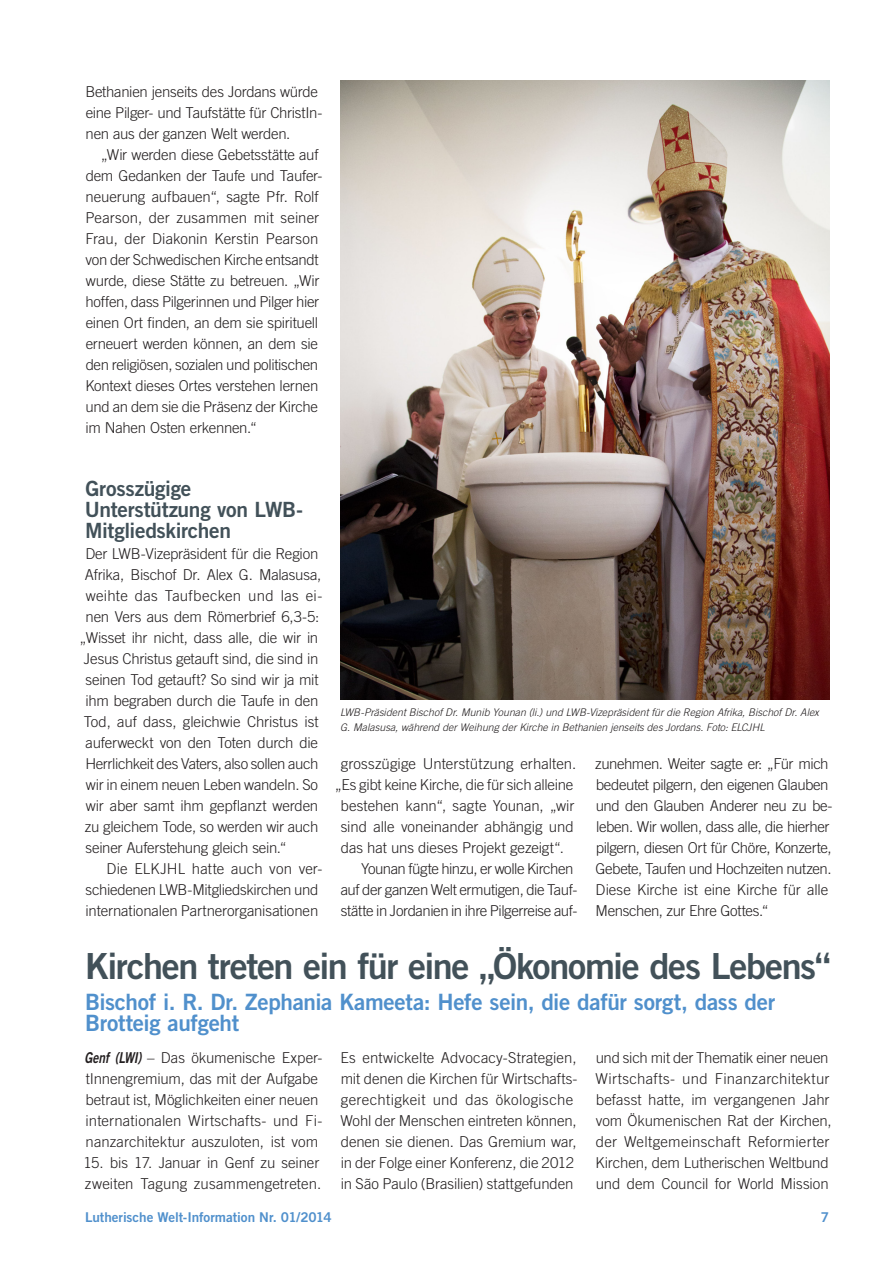
<style>
.page{position:relative;width:893px;height:1263px;background:#fff}
.page>*{position:absolute;margin:0;border:0;box-sizing:border-box;transform-origin:0 0}
.Heading_1{font:36px "Trade Gothic LT Std Bd 2";letter-spacing:-.04em;color:#425159}
.Heading_2{font:22.5px/21px "Trade Gothic LT Std Bd 2";letter-spacing:-.015em;color:#5090cc}
.Heading_3{font:21px/21px "Trade Gothic LT Std Bd 2";letter-spacing:-.015em;color:#425159}
.Normal_first_byline{font:300 15px/21px "Trade Gothic LT Std";letter-spacing:-.01em;color:#231f20}
.Normal_first{font:300 15px/21px "Trade Gothic LT Std";letter-spacing:-.02em;color:#231f20}
.Normal_first_byline-2{font:300 15px/21px "Trade Gothic LT Std";letter-spacing:-.03em;color:#231f20}
.Normal_first-2{font:300 15px "Trade Gothic LT Std";letter-spacing:.015em;color:#231f20}
.t1{font:13.5px "Trade Gothic LT Std Bd 2";letter-spacing:-.005em;color:#5090cc}
.Captions{font:italic 300 10.5px/15px "Trade Gothic LT Std";color:#231f20}
.s1{font-family:"Trade Gothic LT Std Bd 2 Obl";font-weight:400}
</style>
<div class="page">
<img style="left:340px;top:81px;width:489px;height:618px">
<p class="Normal_first" style="left:85px;top:81px;width:238px">Bethanien jenseits des Jordans würde eine Pilger- und Taufstätte für ChristIn&shy;nen aus der ganzen Welt werden.</p>
<p class="Normal_first_byline" style="left:85px;top:144px;width:238px;text-indent:16px">„Wir werden diese Gebetsstätte auf dem Gedanken der Taufe und Taufer&shy;neuerung aufbauen“, sagte Pfr. Rolf Pearson, der zusammen mit seiner Frau, der Diakonin Kerstin Pearson von der Schwedischen Kirche entsandt wurde, diese Stätte zu betreuen. „Wir hoffen, dass Pilgerinnen und Pilger hier einen Ort finden, an dem sie spirituell erneuert werden können, an dem sie den religiösen, sozialen und politischen Kontext dieses Ortes verstehen lernen und an dem sie die Präsenz der Kirche im Nahen Osten erkennen.“</p>
<p class="Heading_3" style="left:85px;top:478px;width:220px">Grosszügige<br>Unterstützung von LWB-<br>Mitgliedskirchen</p>
<p class="Normal_first" style="left:85px;top:543px;width:234px">Der LWB-Vizepräsident für die Region</p>
<p class="Normal_first" style="left:85px;top:564px;width:238px">Afrika, Bischof Dr. Alex G. Malasusa,</p>
<p class="Normal_first-2" style="left:86px;top:587px;width:238px">weihte das Taufbecken und las ei-</p>
<p class="Normal_first" style="left:86px;top:606px;width:235px">nen Vers aus dem Römerbrief 6,3-5:</p>
<p class="Normal_first" style="left:80px;top:627px;width:240px">„Wisset ihr nicht, dass alle, die wir in</p>
<p class="Normal_first" style="left:84px;top:648px;width:236px">Jesus Christus getauft sind, die sind in</p>
<p class="Normal_first" style="left:86px;top:669px;width:234px">seinen Tod getauft? So sind wir ja mit</p>
<p class="Normal_first" style="left:86px;top:690px;width:234px">ihm begraben durch die Taufe in den</p>
<p class="Normal_first" style="left:84px;top:711px;width:236px">Tod, auf dass, gleichwie Christus ist</p>
<p class="Normal_first" style="left:86px;top:732px;width:234px">auferweckt von den Toten durch die</p>
<p class="Normal_first" style="left:85px;top:753px;width:235px">Herrlichkeit des Vaters, also sollen auch</p>
<p class="Normal_first" style="left:86px;top:774px;width:234px">wir in einem neuen Leben wandeln. So</p>
<p class="Normal_first" style="left:86px;top:795px;width:234px">wir aber samt ihm gepflanzt werden</p>
<p class="Normal_first" style="left:85px;top:816px;width:235px">zu gleichem Tode, so werden wir auch</p>
<p class="Normal_first" style="left:86px;top:837px;width:202px">seiner Auferstehung gleich sein.“</p>
<p class="Normal_first_byline" style="left:86px;top:858px;width:238px;text-indent:21px">Die ELKJHL hatte auch von ver&shy;schiedenen LWB-Mitgliedskirchen und internationalen Partnerorganisationen</p>
<p class="Captions" style="left:340px;top:705px;width:480px">LWB-Präsident Bischof Dr. Munib Younan (li.) und LWB-Vizepräsident für die Region Afrika, Bischof Dr. Alex<br>G. Malasusa, während der Weihung der Kirche in Bethanien jenseits des Jordans. Foto: ELCJHL</p>
<p class="Normal_first_byline" style="left:595px;top:753px;width:239px">zunehmen. Weiter sagte er: „Für mich bedeutet pilgern, den eigenen Glauben und den Glauben Anderer neu zu be&shy;leben. Wir wollen, dass alle, die hierher pilgern, diesen Ort für Chöre, Konzerte, Gebete, Taufen und Hochzeiten nutzen.<br>Diese Kirche ist eine Kirche für alle Menschen, zur Ehre Gottes.“</p>
<p class="Heading_1" style="left:85px;top:943px;width:747px">Kirchen treten ein für eine „Ökonomie des Lebens“</p>
<p class="Heading_2" style="left:85px;top:991px;width:692px">Bischof i. R. Dr. Zephania Kameeta: Hefe sein, die dafür sorgt, dass der<br>Brotteig aufgeht</p>
<p class="Normal_first_byline" style="left:85px;top:1047px;width:239px"><span class="s1">Genf (LWI)</span> – Das ökumenische Exper&shy;tInnengremium, das mit der Aufgabe betraut ist, Möglichkeiten einer neuen internationalen Wirtschafts- und Fi&shy;nanzarchitektur auszuloten, ist vom</p>
<p class="Normal_first_byline" style="left:84px;top:1152px;width:239px">15. bis 17. Januar in Genf zu seiner zweiten Tagung zusammengetreten.</p>
<p class="Normal_first_byline" style="left:335px;top:753px;width:243px;text-align:center">grosszügige Unterstützung erhalten. „Es gibt keine Kirche, die für sich alleine bestehen kann“, sagte Younan, „wir sind alle voneinander abhängig und das hat uns dieses Projekt gezeigt“.</p>
<p class="Normal_first_byline-2" style="left:341px;top:858px;width:238px;text-indent:20px">Younan fügte hinzu, er wolle Kirchen auf der ganzen Welt ermutigen, die Tauf&shy;stätte in Jordanien in ihre Pilgerreise auf-</p>
<p class="Normal_first_byline" style="left:340px;top:1047px;width:238px">Es entwickelte Advocacy-Strategien, mit denen die Kirchen für Wirtschafts&shy;gerechtigkeit und das ökologische Wohl der Menschen eintreten können, denen sie dienen. Das Gremium war, in der Folge einer Konferenz, die 2012 in São Paulo (Brasilien) stattgefunden</p>
<p class="Normal_first_byline" style="left:596px;top:1047px;width:238px">und sich mit der Thematik einer neuen Wirtschafts- und Finanzarchitektur befasst hatte, im vergangenen Jahr vom Ökumenischen Rat der Kirchen, der Weltgemeinschaft Reformierter Kirchen, dem Lutherischen Weltbund und dem Council for World Mission</p>
<p class="t1" style="left:85px;top:1208px;width:248px">Lutherische Welt-Information Nr. 01/2014</p>
<p class="t1" style="left:821px;top:1208px;width:10px">7</p>
</div>
